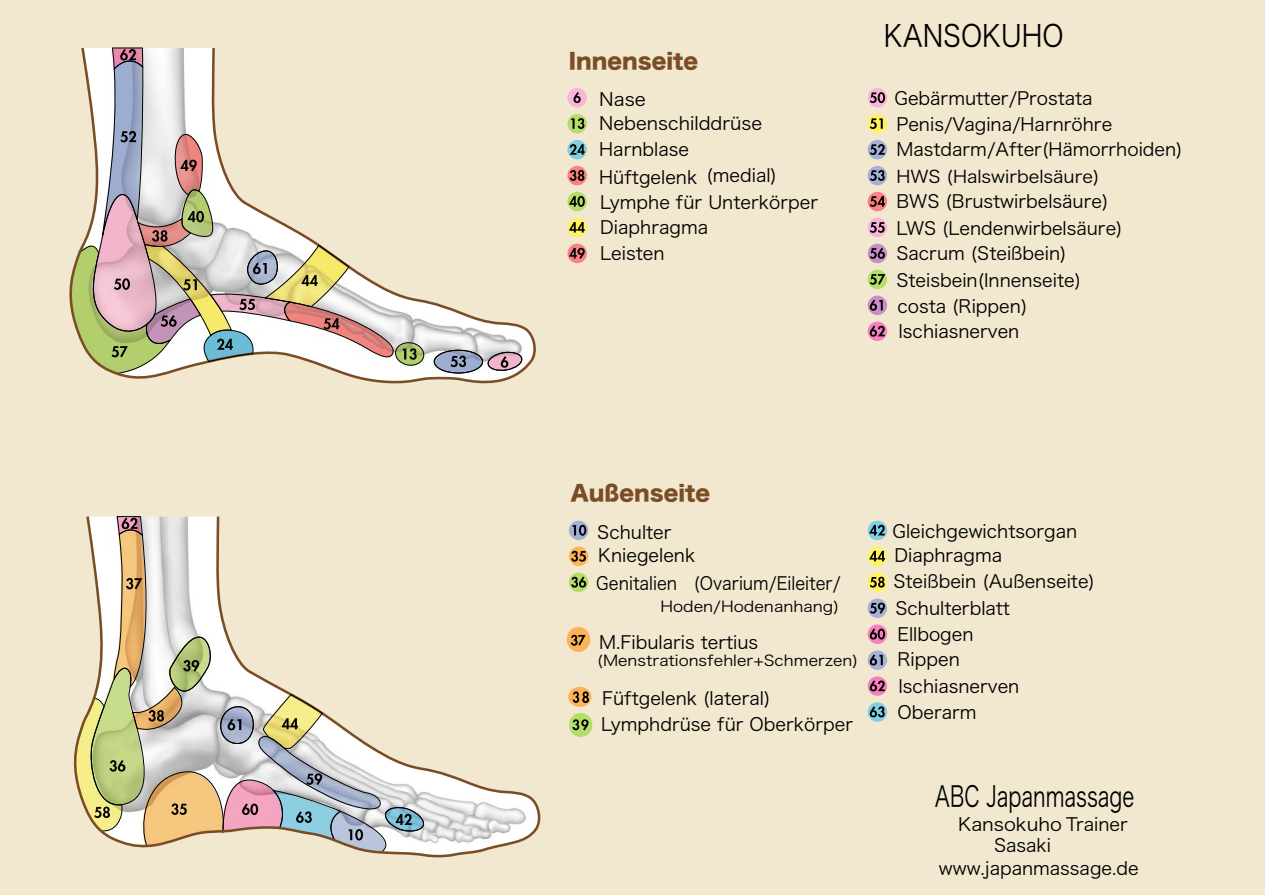
<style>
.page{position:relative;width:1265px;height:895px;background:#fff}
.page>*{position:absolute;margin:0;border:0;box-sizing:border-box;transform-origin:0 0}
.t1{font:30px "Hira Kaku Pro W3";color:#000;scale:.89 1}
.t2{font:28.35px "Hira Kaku Pro W3";color:#000;scale:.71 1}
.t3{font:21.3px "Hira Kaku Std W8";color:#7a4d25}
.t4{font:18px/26px "Hira Kaku Pro W3";color:#000}
.t5{font:18px/24px "Hira Kaku Pro W3";color:#000;scale:1.04 1}
.t6{font:18px "Hira Kaku Pro W3";color:#000;scale:1.05 1}
.t7{font:17.25px "Hira Kaku Pro W3";color:#000;scale:1.05 1}
.t8{font:14.85px "Hira Kaku Pro W3";color:#000;scale:1.08 1}
.t9{font:14.85px "Hira Kaku Pro W3";color:#000;scale:1.1 1}
</style>
<div class="page">
<div style="left:0;top:0;width:1264px;height:894px;background:#f1e8cf"></div>
<svg style="left:67px;top:45px;width:471px;height:345px;background:#eee5ce"></svg>
<svg style="left:434px;top:350px;width:89px;height:23px;background:#a29dac"></svg>
<svg style="left:71px;top:513px;width:471px;height:346px;background:#eee6d0"></svg>
<svg style="left:72px;top:516px;width:353px;height:336px;background:#ddd6c0"></svg>
<div style="left:567px;top:88px;width:20px;height:19px;background:#fbb4d9;border-radius:50%"></div>
<svg style="left:573px;top:92px;width:7px;height:11px"></svg>
<svg style="left:567px;top:114px;width:20px;height:19px"></svg>
<svg style="left:571px;top:118px;width:13px;height:11px"></svg>
<svg style="left:567px;top:140px;width:20px;height:19px"></svg>
<svg style="left:569px;top:144px;width:15px;height:11px"></svg>
<svg style="left:567px;top:166px;width:20px;height:19px"></svg>
<svg style="left:569px;top:170px;width:15px;height:11px"></svg>
<div style="left:567px;top:192px;width:20px;height:19px;background:#b3de69;border-radius:50%"></div>
<svg style="left:569px;top:196px;width:16px;height:11px"></svg>
<svg style="left:567px;top:218px;width:20px;height:19px"></svg>
<svg style="left:569px;top:222px;width:15px;height:10px"></svg>
<svg style="left:567px;top:244px;width:20px;height:19px"></svg>
<svg style="left:569px;top:248px;width:15px;height:11px"></svg>
<svg style="left:569px;top:520px;width:19px;height:20px"></svg>
<svg style="left:572px;top:524px;width:14px;height:11px"></svg>
<svg style="left:569px;top:546px;width:19px;height:20px"></svg>
<svg style="left:571px;top:550px;width:15px;height:11px"></svg>
<svg style="left:569px;top:572px;width:19px;height:20px"></svg>
<svg style="left:571px;top:576px;width:15px;height:11px"></svg>
<svg style="left:566px;top:626px;width:24px;height:26px"></svg>
<svg style="left:570px;top:634px;width:15px;height:11px"></svg>
<svg style="left:568px;top:686px;width:23px;height:20px"></svg>
<svg style="left:572px;top:691px;width:17px;height:12px"></svg>
<div style="left:569px;top:712px;width:23px;height:24px;background:#b3de69;border-radius:50%"></div>
<svg style="left:572px;top:719px;width:16px;height:11px"></svg>
<svg style="left:867px;top:546px;width:20px;height:20px"></svg>
<svg style="left:869px;top:550px;width:16px;height:11px"></svg>
<svg style="left:867px;top:520px;width:20px;height:20px"></svg>
<svg style="left:869px;top:524px;width:15px;height:11px"></svg>
<svg style="left:867px;top:572px;width:20px;height:20px"></svg>
<svg style="left:869px;top:576px;width:15px;height:11px"></svg>
<svg style="left:867px;top:598px;width:20px;height:20px"></svg>
<svg style="left:869px;top:602px;width:16px;height:11px"></svg>
<svg style="left:867px;top:624px;width:20px;height:20px"></svg>
<svg style="left:869px;top:628px;width:16px;height:11px"></svg>
<svg style="left:867px;top:650px;width:20px;height:19px"></svg>
<svg style="left:869px;top:654px;width:13px;height:11px"></svg>
<svg style="left:867px;top:676px;width:20px;height:19px"></svg>
<svg style="left:869px;top:680px;width:15px;height:11px"></svg>
<svg style="left:867px;top:702px;width:20px;height:19px"></svg>
<svg style="left:869px;top:706px;width:15px;height:11px"></svg>
<svg style="left:867px;top:114px;width:20px;height:19px"></svg>
<svg style="left:869px;top:118px;width:13px;height:11px"></svg>
<svg style="left:867px;top:140px;width:20px;height:19px"></svg>
<svg style="left:869px;top:144px;width:15px;height:11px"></svg>
<svg style="left:867px;top:166px;width:20px;height:19px"></svg>
<svg style="left:869px;top:170px;width:15px;height:11px"></svg>
<div style="left:867px;top:192px;width:20px;height:19px;background:#fa8086;border-radius:50%"></div>
<svg style="left:869px;top:196px;width:16px;height:11px"></svg>
<div style="left:867px;top:218px;width:20px;height:19px;background:#fbb4d9;border-radius:50%"></div>
<svg style="left:870px;top:222px;width:14px;height:11px"></svg>
<div style="left:867px;top:244px;width:20px;height:19px;background:#c98fc5;border-radius:50%"></div>
<svg style="left:870px;top:248px;width:15px;height:11px"></svg>
<div style="left:867px;top:270px;width:20px;height:19px;background:#b3de69;border-radius:50%"></div>
<svg style="left:869px;top:274px;width:16px;height:11px"></svg>
<svg style="left:867px;top:295px;width:20px;height:20px"></svg>
<svg style="left:869px;top:299px;width:13px;height:11px"></svg>
<svg style="left:867px;top:321px;width:20px;height:20px"></svg>
<svg style="left:869px;top:325px;width:15px;height:11px"></svg>
<div style="left:867px;top:88px;width:20px;height:19px;background:#fbb4d9;border-radius:50%"></div>
<svg style="left:870px;top:92px;width:15px;height:11px"></svg>
<svg style="left:67px;top:48px;width:357px;height:326px"></svg>
<p class="t3" style="left:569px;top:49px;width:131px">Innenseite</p>
<p class="t5" style="left:599px;top:85px;width:158px">Nase<br>Nebenschilddrüse</p>
<p class="t4" style="left:599px;top:133px;width:100px;line-height:28px">Harnblase<br>Hüftgelenk</p>
<p class="t4" style="left:600px;top:187px;width:219px">Lymphe für Unterkörper</p>
<p class="t4" style="left:706px;top:160px;width:72px">(medial)</p>
<p class="t4" style="left:600px;top:212px;width:109px">Diaphragma</p>
<p class="t4" style="left:600px;top:238px;width:66px">Leisten</p>
<h1 class="t1" style="left:884px;top:9px;width:203px">KANSOKUHO</h1>
<p class="t4" style="left:894px;top:84px;width:290px;line-height:25.5px">Gebärmutter/Prostata<br>Penis/Vagina/Harnröhre<br>Mastdarm/After(Hämorrhoiden)</p>
<p class="t7" style="left:896px;top:161px;width:195px">HWS (Halswirbelsäure)</p>
<p class="t4" style="left:896px;top:186px;width:213px">BWS (Brustwirbelsäure)</p>
<p class="t4" style="left:896px;top:238px;width:172px">Sacrum (Steißbein)</p>
<p class="t4" style="left:896px;top:213px;width:228px">LWS (Lendenwirbelsäure)</p>
<p class="t4" style="left:896px;top:265px;width:186px">Steisbein(Innenseite)</p>
<p class="t4" style="left:898px;top:316px;width:122px">Ischiasnerven</p>
<p class="t4" style="left:897px;top:291px;width:131px">costa (Rippen)</p>
<p class="t3" style="left:570px;top:481px;width:141px">Außenseite</p>
<p class="t4" style="left:597px;top:517px;width:76px">Schulter</p>
<p class="t4" style="left:596px;top:539px;width:246px;line-height:28px">Kniegelenk<br>Genitalien (Ovarium/Eileiter/</p>
<p class="t9" style="left:660px;top:593px;width:164px">Hoden/Hodenanhang)</p>
<p class="t4" style="left:599px;top:627px;width:160px">M.Fibularis tertius</p>
<p class="t8" style="left:597px;top:647px;width:243px">(Menstrationsfehler+Schmerzen)</p>
<p class="t4" style="left:602px;top:683px;width:170px">Füftgelenk (lateral)</p>
<p class="t4" style="left:601px;top:709px;width:253px">Lymphdrüse für Oberkörper</p>
<p class="t4" style="left:892px;top:516px;width:186px">Gleichgewichtsorgan</p>
<p class="t4" style="left:893px;top:566px;width:203px">Steißbein (Außenseite)<br>Schulterblatt<br>Ellbogen<br>Rippen</p>
<p class="t4" style="left:897px;top:671px;width:123px">Ischiasnerven<br>Oberarm</p>
<p class="t4" style="left:894px;top:540px;width:109px">Diaphragma</p>
<h2 class="t2" style="left:934px;top:771px;width:282px">ABC Japanmassage</h2>
<p class="t6" style="left:957px;top:808px;width:163px">Kansokuho Trainer</p>
<p class="t4" style="left:994px;top:830px;width:59px">Sasaki</p>
<p class="t4" style="left:938px;top:853px;width:201px">www.japanmassage.de</p>
</div>
